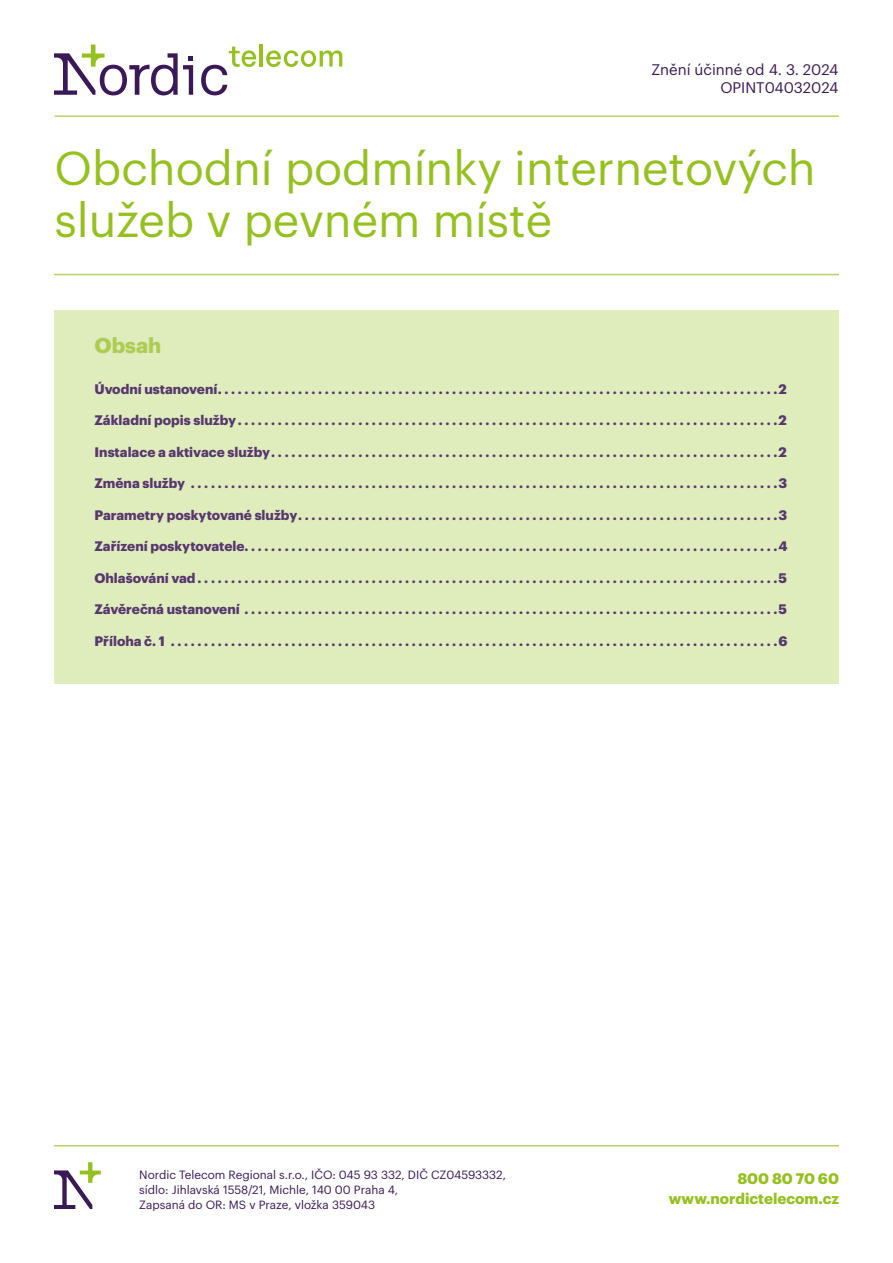
<style>
.page{position:relative;width:893px;height:1263px;background:#fff}
.page>*{position:absolute;margin:0;border:0;box-sizing:border-box;transform-origin:0 0}
.t1{font:46.5px/52.5px "Graphik";color:#95c11f}
.t2{font:700 21px "Graphik";color:#aecc53}
.t3{font:15px/18px "Graphik";color:#3b1857;text-align:right}
.t4{font:700 15px "Graphik";color:#95c11f}
.t5{font:700 13.5px "Graphik";color:#57376e}
.t6{font:11.7px/15px "Graphik";color:#3b1857}
</style>
<div class="page">
<svg style="left:266px;top:50px;width:76px;height:17px"></svg>
<hr style="left:259px;top:44px;width:4px;height:23px;background:#95c11f">
<svg style="left:54px;top:45px;width:139px;height:50px"></svg>
<svg style="left:201px;top:47px;width:56px;height:48px"></svg>
<hr style="left:55px;top:115px;width:784px;height:2px;background:#95c11f">
<hr style="left:54px;top:1145px;width:785px;height:1px;background:#95c11f">
<hr style="left:54px;top:274px;width:785px;height:1px;background:#95c11f">
<svg style="left:54px;top:1162px;width:47px;height:47px"></svg>
<div style="left:54px;top:310px;width:785px;height:374px;background:#dfecbc"></div>
<p class="t3" style="left:651px;top:59px;width:189px">Znění účinné od 4. 3. 2024<br>OPINT04032024</p>
<h1 class="t1" style="left:55px;top:138px;width:763px">Obchodní podmínky internetových služeb v pevném místě</h1>
<h2 class="t2" style="left:94px;top:330px;width:68px">Obsah</h2>
<p class="t5" style="left:94px;top:378px;width:128px">Úvodní ustanovení ...................................................................................</p>
<p class="t5" style="left:779px;top:378px;width:10px">2</p>
<p class="t5" style="left:94px;top:410px;width:148px">Základní popis služby ................................................................................</p>
<p class="t5" style="left:779px;top:410px;width:10px">2</p>
<p class="t5" style="left:94px;top:441px;width:182px">Instalace a aktivace služby ...........................................................................</p>
<p class="t5" style="left:779px;top:441px;width:10px">2</p>
<p class="t5" style="left:94px;top:473px;width:95px">Změna služby ........................................................................................</p>
<p class="t5" style="left:779px;top:473px;width:10px">3</p>
<p class="t5" style="left:94px;top:504px;width:208px">Parametry poskytované služby .......................................................................</p>
<p class="t5" style="left:779px;top:504px;width:10px">3</p>
<p class="t5" style="left:94px;top:536px;width:155px">Zařízení poskytovatele ...............................................................................</p>
<p class="t5" style="left:779px;top:536px;width:11px">4</p>
<p class="t5" style="left:94px;top:567px;width:108px">Ohlašování vad ......................................................................................</p>
<p class="t5" style="left:779px;top:567px;width:10px">5</p>
<p class="t5" style="left:94px;top:599px;width:155px">Závěrečná ustanovení ...............................................................................</p>
<p class="t5" style="left:779px;top:599px;width:10px">5</p>
<p class="t5" style="left:94px;top:630px;width:75px">Příloha č. 1 ...........................................................................................</p>
<p class="t5" style="left:779px;top:630px;width:11px">6</p>
<p class="t6" style="left:139px;top:1166px;width:368px">Nordic Telecom Regional s.r.o., IČO: 045 93 332, DIČ CZ04593332, sídlo: Jihlavská 1558/21, Michle, 140 00 Praha 4,<br>Zapsaná do OR: MS v Praze, vložka 359043</p>
<p class="t4" style="left:737px;top:1167px;width:103px">800 80 70 60</p>
<p class="t4" style="left:669px;top:1187px;width:172px">www.nordictelecom.cz</p>
</div>
